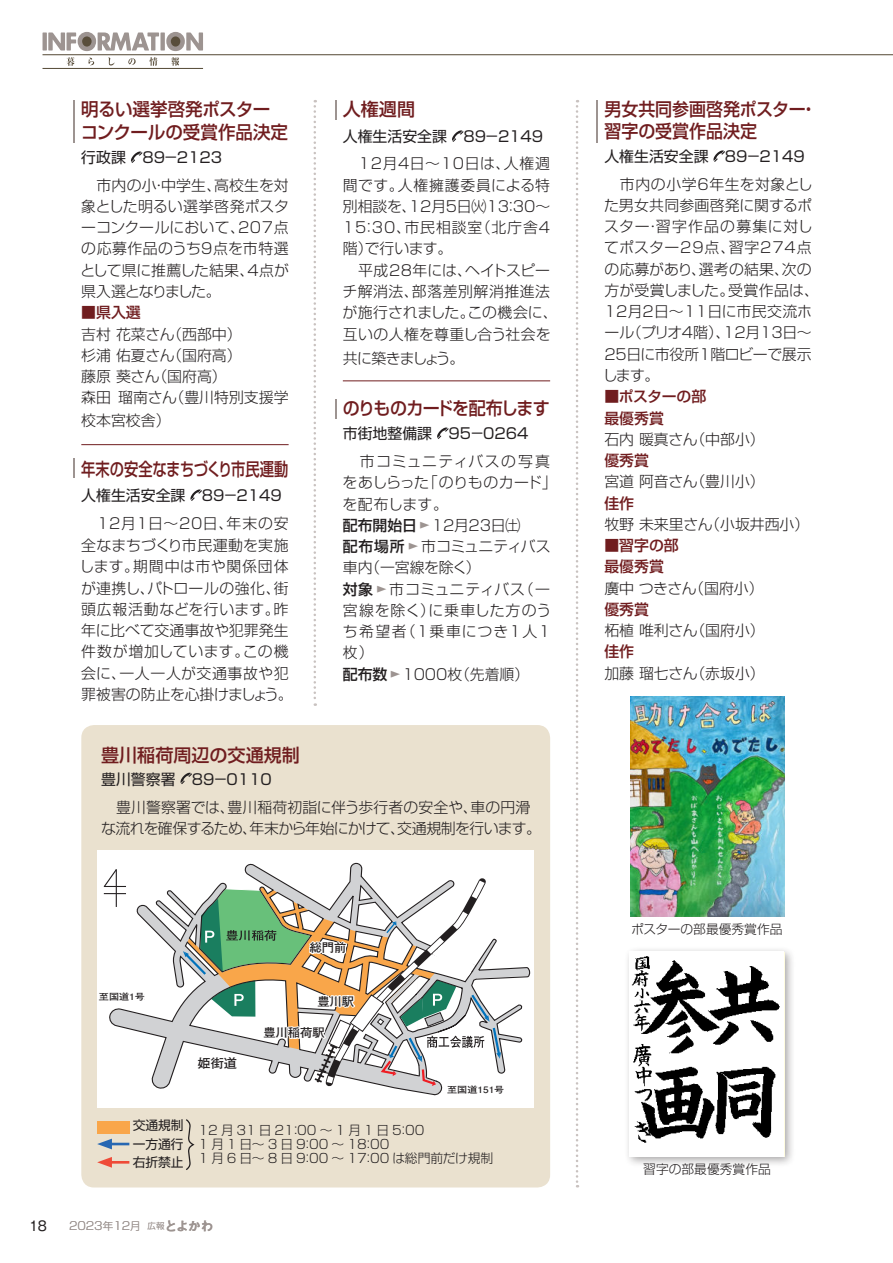
<style>
.page{position:relative;width:893px;height:1263px;background:#fff}
.page>*{position:absolute;margin:0;border:0;box-sizing:border-box;transform-origin:0 0}
.t1{font:500 18px/23px "Shin Go Pro";color:#701d1f}
.t2{font:500 18px/21.9px "Shin Go Pro";color:#701d1f;scale:.94 1}
.t3{font:500 18px "Shin Go Pro";color:#701d1f;scale:.79 1}
.t4{font:500 18px "Shin Go Pro";letter-spacing:-.055em;color:#701d1f;scale:.94 1}
.t5{font:300 14.85px/21.3px "Shin Go Pro";color:#231f20}
.t6{font:300 14.85px/21.3px "Shin Go Pro";letter-spacing:.03em;color:#231f20}
.t7{font:300 14.85px/21.5px "Shin Go Pro";letter-spacing:.02em;color:#231f20}
.t8{font:14.85px "Shin Go Pro";color:#231f20}
.t9{font:300 14.85px/21.3px "Shin Go Pro";letter-spacing:-.02em;color:#231f20;text-align:center}
.t10{font:500 14.85px/21.3px "Shin Go Pro";color:#701d1f}
.t11{font:300 14.85px "Shin Go Pro";letter-spacing:-.065em;color:#231f20}
.t12{font:13.35px "Midashi Go Pro MB31";color:#9d9491}
.t13{font:13.35px "Gothic MB101 Pro";color:#231f20}
.t14{font:300 12.75px/13.8px "Shin Go Pro";color:#231f20}
.t15{font:12.75px/18.1px "Shin Go Pro";color:#231f20;text-align:justify}
.t16{font:700 12.75px "Futo Go B101 Pro";color:#231f20;scale:1.04 1}
.t17{font:700 11.85px "Futo Go B101 Pro";color:#231f20;scale:1.04 1}
.t18{font:300 11.1px "Shin Go Pro";color:#9d9491}
.t19{font:700 8.85px "Futo Go B101 Pro";color:#231f20;scale:1.14 1}
.s1{font-weight:500}
.s2{font-size:10.65px}
.s3{font-family:"Shin Go Pro";font-weight:300;font-size:10.65px}
.s4{font-family:"Shin Go Pro";font-weight:300;font-size:8.55px}
</style>
<div class="page">
<svg style="left:67px;top:57px;width:7px;height:9px"></svg>
<svg style="left:88px;top:57px;width:6px;height:8px"></svg>
<svg style="left:108px;top:58px;width:7px;height:7px"></svg>
<svg style="left:128px;top:58px;width:8px;height:7px"></svg>
<svg style="left:149px;top:57px;width:8px;height:9px"></svg>
<svg style="left:171px;top:57px;width:8px;height:9px"></svg>
<hr style="left:43px;top:54px;width:850px;height:1px;background:#594e3b">
<hr style="left:43px;top:68px;width:160px;height:1px;background:#594e3b">
<hr style="left:43px;top:32px;width:4px;height:19px;background:#9d9491">
<svg style="left:48px;top:32px;width:28px;height:19px"></svg>
<div style="left:78px;top:32px;width:18px;height:19px;background:#9d9491;border-radius:50%"></div>
<div style="left:166px;top:32px;width:19px;height:19px;background:#9d9491;border-radius:50%"></div>
<svg style="left:98px;top:32px;width:61px;height:19px"></svg>
<div style="left:160px;top:32px;width:5px;height:19px;background:#9d9491"></div>
<svg style="left:186px;top:32px;width:17px;height:19px"></svg>
<div style="left:82px;top:36px;width:10px;height:11px;background:#594e3b;border-radius:50%"></div>
<div style="left:171px;top:36px;width:9px;height:11px;background:#594e3b;border-radius:50%"></div>
<svg style="left:576px;top:100px;width:2px;height:1087px"></svg>
<svg style="left:335px;top:100px;width:1px;height:19px"></svg>
<div style="left:81px;top:725px;width:469px;height:462px;background:#eae1cf;border-radius:13px"></div>
<hr style="left:597px;top:100px;width:1px;height:42px;background:#9d9491">
<svg style="left:314px;top:100px;width:2px;height:606px"></svg>
<svg style="left:335px;top:400px;width:1px;height:19px"></svg>
<svg style="left:181px;top:773px;width:11px;height:11px"></svg>
<svg style="left:186px;top:1119px;width:9px;height:51px"></svg>
<div style="left:97px;top:1121px;width:32px;height:12px;background:#f9a64a"></div>
<hr style="left:107px;top:1143px;width:22px;height:2px;background:#2767b2">
<svg style="left:97px;top:1139px;width:15px;height:10px"></svg>
<hr style="left:107px;top:1161px;width:22px;height:2px;background:#ef4b38">
<svg style="left:97px;top:1157px;width:15px;height:11px"></svg>
<hr style="left:73px;top:100px;width:1px;height:42px;background:#9d9491">
<hr style="left:343px;top:381px;width:207px;height:1px;background:#701d1f">
<svg style="left:452px;top:130px;width:11px;height:12px"></svg>
<svg style="left:437px;top:427px;width:12px;height:12px"></svg>
<div style="left:97px;top:850px;width:437px;height:258px;background:#fff"></div>
<svg style="left:108px;top:862px;width:423px;height:227px"></svg>
<hr style="left:116px;top:869px;width:1px;height:38px;background:#231f20">
<svg style="left:103px;top:868px;width:23px;height:26px"></svg>
<svg style="left:183px;top:872px;width:319px;height:224px"></svg>
<div style="left:145px;top:990px;width:14px;height:12px;background:#fff"></div>
<div style="left:504px;top:1083px;width:14px;height:12px;background:#fff"></div>
<svg style="left:73px;top:458px;width:2px;height:19px"></svg>
<hr style="left:81px;top:444px;width:208px;height:1px;background:#701d1f">
<svg style="left:131px;top:151px;width:11px;height:12px"></svg>
<svg style="left:190px;top:489px;width:12px;height:12px"></svg>
<svg style="left:713px;top:150px;width:12px;height:12px"></svg>
<div style="left:624px;top:946px;width:172px;height:221px;background:#231f20;opacity:.4"></div>
<img style="left:630px;top:952px;width:153px;height:204px">
<img style="left:630px;top:696px;width:154px;height:220px">
<p class="t1" style="left:81px;top:95px;width:209px">明るい選挙啓発ポスターコンクールの受賞作品決定</p>
<p class="t8" style="left:81px;top:145px;width:142px">行政課 89－2123</p>
<p class="t5" style="left:80px;top:173px;width:210px;text-align:justify">　市内の小・中学生、高校生を対象とした明るい選挙啓発ポスターコンクールにおいて、207点の応募作品のうち9点を市特選として県に推薦した結果、4点が県入選となりました。</p>
<p class="t10" style="left:81px;top:300px;width:61px">■県入選</p>
<p class="t5" style="left:81px;top:321px;width:209px">吉村 花菜さん（西部中）<br>杉浦 佑夏さん（国府高）<br>藤原 葵さん（国府高）<br>森田 瑠南さん（豊川特別支援学校本宮校舎）</p>
<p class="t3" style="left:81px;top:455px;width:264px">年末の安全なまちづくり市民運動</p>
<p class="t8" style="left:81px;top:483px;width:202px">人権生活安全課 89－2149</p>
<p class="t7" style="left:80px;top:510px;width:215px;text-indent:17px">12月1日～20日、年末の安全なまちづくり市民運動を実施します。期間中は市や関係団体が連携し、パトロールの強化、街頭広報活動などを行います。昨年に比べて交通事故や犯罪発生件数が増加しています。この機会に、一人一人が交通事故や犯罪被害の防止を心掛けましょう。</p>
<p class="t1" style="left:343px;top:96px;width:74px">人権週間</p>
<p class="t8" style="left:343px;top:124px;width:202px">人権生活安全課 89－2149</p>
<p class="t6" style="left:343px;top:151px;width:217px">　12月4日～10日は、人権週間です。人権擁護委員による特別相談を、12月5日㈫13：30～<br>15：30、市民相談室（北庁舎4階）で行います。<br>　平成28年には、ヘイトスピーチ解消法、部落差別解消推進法が施行されました。この機会に、互いの人権を尊重し合う社会を</p>
<p class="t11" style="left:343px;top:346px;width:123px">共に築きましょう。</p>
<p class="t4" style="left:343px;top:393px;width:222px">のりものカードを配布します</p>
<p class="t8" style="left:343px;top:422px;width:187px">市街地整備課 95－0264</p>
<p class="t5" style="left:342px;top:449px;width:216px">　市コミュニティバスの写真をあしらった「のりものカード」を配布します。<br><span class="s1">配布開始日</span><sup>⇔</sup>12月23日㈯<br><span class="s1">配布場所</span><sup>⇔</sup>市コミュニティバス車内（一宮線を除く）<br><span class="s1">対象</span><sup>⇔</sup>市コミュニティバス（一宮線を除く）に乗車した方のうち希望者（１乗車につき1人1枚）<br><span class="s1">配布数</span><sup>⇔</sup>1000枚（先着順）</p>
<p class="t1" style="left:101px;top:741px;width:200px">豊川稲荷周辺の交通規制</p>
<p class="t8" style="left:101px;top:767px;width:172px">豊川警察署 89－0110</p>
<p class="t9" style="left:101px;top:794px;width:441px">豊川警察署では、豊川稲荷初詣に伴う歩行者の安全や、車の円滑<br>な流れを確保するため、年末から年始にかけて、交通規制を行います。</p>
<p class="t17" style="left:310px;top:938px;width:37px">総門前</p>
<p class="t19" style="left:99px;top:990px;width:51px">至国道1号線</p>
<p class="t15" style="left:133px;top:1115px;width:53px">交通規制一方通行右折禁止</p>
<p class="t17" style="left:317px;top:992px;width:37px">豊川駅</p>
<p class="t16" style="left:197px;top:1053px;width:40px">姫街道</p>
<p class="t17" style="left:264px;top:1023px;width:61px">豊川稲荷駅</p>
<p class="t19" style="left:447px;top:1082px;width:61px">至国道151号線</p>
<p class="t14" style="left:199px;top:1122px;width:296px">12月31日21:00～1月1日5:00<br>1 月1 日～ 3 日 9:00 ～ 18:00<br>1 月 6 日～ 8 日 9:00 ～ 17:00 は総門前だけ規制</p>
<p class="t13" style="left:29px;top:1215px;width:19px">18</p>
<p class="t18" style="left:69px;top:1217px;width:63px">2023<span class="s2">年</span>12</p>
<p class="t12" style="left:130px;top:1215px;width:85px"><span class="s3">月</span> <span class="s4">広報</span>とよかわ</p>
<p class="t2" style="left:604px;top:96px;width:228px">男女共同参画啓発ポスター・習字の受賞作品決定</p>
<p class="t8" style="left:604px;top:144px;width:202px">人権生活安全課 89－2149</p>
<p class="t5" style="left:603px;top:171px;width:218px">　市内の小学6年生を対象とした男女共同参画啓発に関するポスター・習字作品の募集に対してポスター29点、習字274点の応募があり、選考の結果、次の方が受賞しました。受賞作品は、<br>12月2日～11日に市民交流ホール（プリオ4階）、12月13日～<br>25日に市役所1階ロビーで展示します。</p>
<p class="t10" style="left:604px;top:384px;width:103px">■ポスターの部最優秀賞</p>
<p class="t5" style="left:604px;top:427px;width:162px">石内 暖真さん（中部小）</p>
<p class="t10" style="left:604px;top:448px;width:46px">優秀賞</p>
<p class="t5" style="left:604px;top:469px;width:162px">宮道 阿音さん（豊川小）</p>
<p class="t10" style="left:604px;top:490px;width:31px">佳作</p>
<p class="t5" style="left:604px;top:512px;width:207px">牧野 未来里さん（小坂井西小）</p>
<p class="t10" style="left:604px;top:533px;width:76px">■習字の部最優秀賞</p>
<p class="t5" style="left:604px;top:576px;width:161px">葊中 つきさん（国府小）</p>
<p class="t10" style="left:604px;top:597px;width:46px">優秀賞</p>
<p class="t5" style="left:604px;top:618px;width:162px">柘植 唯利さん（国府小）</p>
<p class="t10" style="left:604px;top:639px;width:31px">佳作</p>
<p class="t5" style="left:604px;top:661px;width:162px">加藤 瑠七さん（赤坂小）</p>
<p class="t14" style="left:631px;top:921px;width:153px">ポスターの部最優秀賞作品</p>
<p class="t14" style="left:643px;top:1161px;width:129px">習字の部最優秀賞作品</p>
</div>
